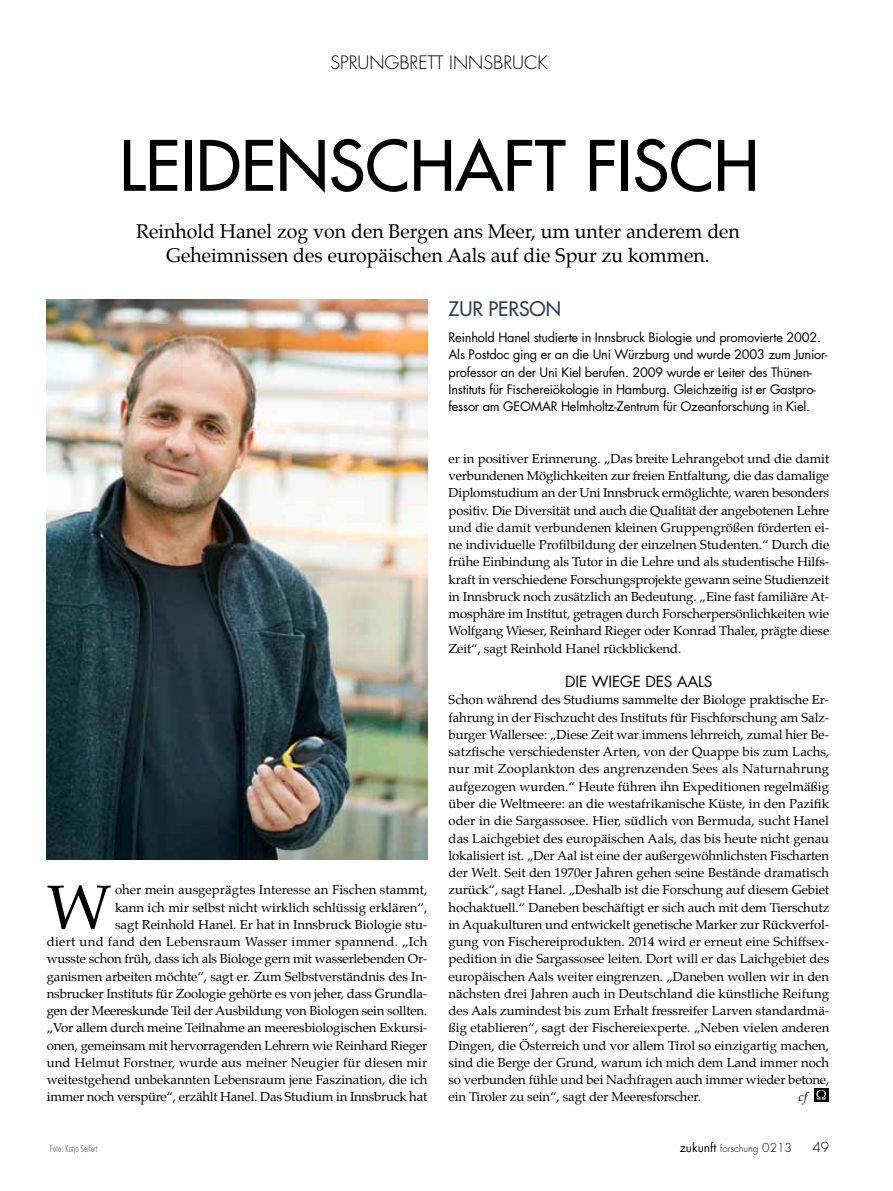
<style>
.page{position:relative;width:893px;height:1191px;background:#fff}
.page>*{position:absolute;margin:0;border:0;box-sizing:border-box;transform-origin:0 0}
.t1{font:67.5px "Futura";color:#000}
.t2{font:62.25px "Palatino";color:#000;scale:1.04 1}
.t3{font:19.5px/24px "Palatino";color:#000;text-align:center}
.t4{font:19.5px "Futura";color:#2e4156}
.t5{font:300 18px "Futura";color:#000}
.t6{font:15px "Futura";letter-spacing:-.01em;color:#000}
.t7{font:300 13.5px "Futura";color:#000}
.t8{font:12.75px/17.2px "Palatino";letter-spacing:-.01em;color:#000;text-align:justify}
.t9{font:12.75px/17.2px "Futura";letter-spacing:-.015em;color:#000}
.t10{font:italic 12.75px "Palatino";color:#000}
.t11{font:300 9.75px "Futura";color:#000}
.t12{font:300 condensed 9px "Futura";color:#818284}
.s1{font-weight:400;font-size:12px}
.s2{font-size:12px}
</style>
<div class="page">
<svg style="left:814px;top:1088px;width:14px;height:13px"></svg>
<svg style="left:816px;top:1090px;width:10px;height:9px"></svg>
<img style="left:47px;top:300px;width:380px;height:559px">
<p class="t5" style="left:330px;top:50px;width:219px">SPRUNGBRETT INNSBRUCK</p>
<p class="t1" style="left:119px;top:122px;width:119px">LEIDENS</p>
<p class="t1" style="left:365px;top:122px;width:395px">CHAFT FISCH</p>
<p class="t3" style="left:136px;top:219px;width:605px">Reinhold Hanel zog von den Bergen ans Meer, um unter anderem den<br>Geheimnissen des europäischen Aals auf die Spur zu kommen.</p>
<p class="t4" style="left:449px;top:296px;width:114px">ZUR PERSON</p>
<p class="t8" style="left:47px;top:881px;width:382px;text-align:right">oher mein ausgeprägtes Interesse an Fischen stammt,<br>kann ich mir selbst nicht wirklich schlüssig erklären“,<br>sagt Reinhold Hanel. Er hat in Innsbruck Biologie stu-<br>diert und fand den Lebensraum Wasser immer spannend. „Ich wusste schon früh, dass ich als Biologe gern mit wasserlebenden Or&shy;ganismen arbeiten möchte“, sagt er. Zum Selbstverständnis des In&shy;nsbrucker Instituts für Zoologie gehörte es von jeher, dass Grundla&shy;gen der Meereskunde Teil der Ausbildung von Biologen sein sollten. „Vor allem durch meine Teilnahme an meeresbiologischen Exkursi&shy;onen, gemeinsam mit hervorragenden Lehrern wie Reinhard Rieger und Helmut Forstner, wurde aus meiner Neugier für diesen mir weitestgehend unbekannten Lebensraum jene Faszination, die ich immer noch verspüre“, erzählt Hanel. Das Studium in Innsbruck hat</p>
<p class="t2" style="left:47px;top:855px;width:64px">W</p>
<p class="t12" style="left:50px;top:1142px;width:50px">Foto: Katja Seifert</p>
<p class="t9" style="left:449px;top:328px;width:380px">Reinhold Hanel studierte in Innsbruck Biologie und promovierte 2002.<br>Als Postdoc ging er an die Uni Würzburg und wurde 2003 zum Junior&shy;professor an der Uni Kiel berufen. 2009 wurde er Leiter des Thünen-Instituts für Fischereiökologie in Hamburg. Gleichzeitig ist er Gastpro&shy;fessor am GEO</p>
<p class="t9" style="left:531px;top:397px;width:281px">MAR Helmholtz-Zentrum für Ozeanforschung in Kiel.</p>
<p class="t8" style="left:449px;top:450px;width:382px">er in positiver Erinnerung. „Das breite Lehrangebot und die damit verbundenen Möglichkeiten zur freien Entfaltung, die das damalige Diplomstudium an der Uni Innsbruck ermöglichte, waren besonders positiv. Die Diversität und auch die Qualität der angebotenen Lehre und die damit verbundenen kleinen Gruppengrößen förderten ei&shy;ne individuelle Profilbildung der einzelnen Studenten.“ Durch die frühe Einbindung als Tutor in die Lehre und als studentische Hilfs&shy;kraft in verschiedene Forschungsprojekte gewann seine Studienzeit in Innsbruck noch zusätzlich an Bedeutung. „Eine fast familiäre At&shy;mosphäre im Institut, getragen durch Forscherpersönlichkeiten wie Wolfgang Wieser, Reinhard Rieger oder Konrad Thaler, prägte diese Zeit“, sagt Reinhold Hanel rückblickend.</p>
<p class="t6" style="left:565px;top:671px;width:57px">DIE WIEGE</p>
<p class="t6" style="left:645px;top:671px;width:67px">DES AALS</p>
<p class="t8" style="left:449px;top:691px;width:382px">Schon während des Studiums sammelte der Biologe praktische Er&shy;fahrung in der Fischzucht des Instituts für Fischforschung am Salz&shy;burger Wallersee: „Diese Zeit war immens lehrreich, zumal hier Be&shy;satzfische verschiedenster Arten, von der Quappe bis zum Lachs, nur mit Zooplankton des angrenzenden Sees als Naturnahrung aufgezogen wurden.“ Heute führen ihn Expeditionen regelmäßig über die Weltmeere: an die westafrikanische Küste, in den Pazifik oder in die Sargassosee. Hier, südlich von Bermuda, sucht Hanel das Laichgebiet des europäischen Aals, das bis heute nicht genau lokalisiert ist. „Der Aal ist eine der außergewöhnlichsten Fischarten der Welt. Seit den 1970er Jahren gehen seine Bestände dramatisch zurück“, sagt Hanel. „Deshalb ist die Forschung auf diesem Gebiet hochaktuell.“ Daneben beschäftigt er sich auch mit dem Tierschutz in Aquakulturen und entwickelt genetische Marker zur Rückverfol&shy;gung von Fischereiprodukten. 2014 wird er erneut eine Schiffsex&shy;pedition in die Sargassosee leiten. Dort will er das Laichgebiet des europäischen Aals weiter eingrenzen. „Daneben wollen wir in den nächsten drei Jahren auch in Deutschland die künstliche Reifung des Aals zumindest bis zum Erhalt fressreifer Larven standardmä&shy;ßig etablieren“, sagt der Fischereiexperte. „Neben vielen anderen Dingen, die Österreich und vor allem Tirol so einzigartig machen, sind die Berge der Grund, warum ich mich dem Land immer noch so verbunden fühle und bei Nachfragen auch immer wieder betone, ein Tiroler zu sein“, sagt der Meeresforscher.</p>
<p class="t10" style="left:799px;top:1086px;width:10px">cf</p>
<p class="t11" style="left:680px;top:1142px;width:114px"><span class="s1">zukunft</span> FORSCHUNG <span class="s2">0213</span></p>
<p class="t7" style="left:812px;top:1138px;width:18px">49</p>
</div>
